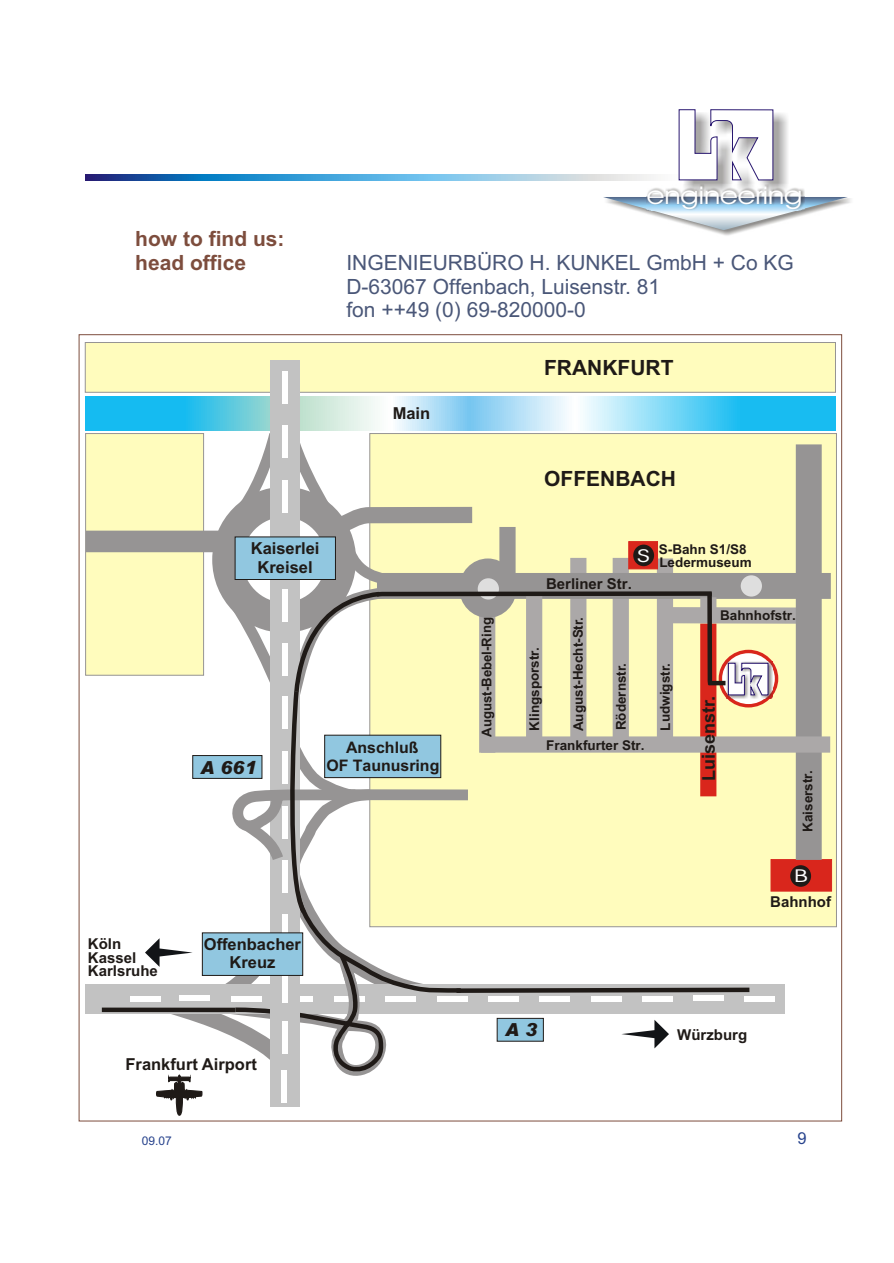
<style>
.page{position:relative;width:894px;height:1263px;background:#fff}
.page>*{position:absolute;margin:0;border:0;box-sizing:border-box;transform-origin:0 0}
.t1{font:24.6px "Avant Garde Bk BT";color:#fff;scale:1.18 1}
.t2{font:21px/23.4px "Arial";color:#4a5778}
.t3{font:700 21px/23.4px "Arial";color:#7d4d3d}
.t4{font:700 21px "Arial";color:#1f1a17}
.t5{font:700 18px "Arial";color:#1f1a17}
.t6{font:italic 900 18px "Arial";color:#1f1a17}
.t7{font:17.85px "Avant Garde Bk BT";color:#fff;scale:1.55 1}
.t8{font:700 16.5px/18.5px "Arial";color:#1f1a17;text-align:center}
.t9{font:16.5px "Arial";color:#26428c}
.t10{font:700 15.9px/17.7px "Arial";color:#1f1a17;text-align:center}
.t11{font:700 15px/13.2px "Arial";color:#1f1a17}
.t12{font:700 13.5px/12.9px "Arial";color:#1f1a17}
.t13{font:12px "Arial";color:#26428c}
</style>
<div class="page">
<svg style="left:85px;top:175px;width:569px;height:5px;background:#65a4d1"></svg>
<div style="left:85px;top:342px;width:751px;height:50px;background:#fffcbd;border:1px solid #969494"></div>
<svg style="left:85px;top:396px;width:751px;height:34px;background:#75d3f0"></svg>
<div style="left:85px;top:433px;width:119px;height:242px;background:#fffcbd;border:1px solid #969494"></div>
<div style="left:370px;top:433px;width:467px;height:494px;background:#fffcbd;border:1px solid #969494"></div>
<div style="left:771px;top:859px;width:61px;height:32px;background:#d9261c"></div>
<div style="left:86px;top:984px;width:699px;height:29px;background:#c2c2c2"></div>
<div style="left:130px;top:996px;width:30px;height:5px;background:#fff"></div>
<div style="left:744px;top:996px;width:31px;height:6px;background:#fff"></div>
<div style="left:660px;top:607px;width:137px;height:17px;background:#aba8a8"></div>
<div style="left:377px;top:573px;width:454px;height:26px;background:#969494"></div>
<div style="left:796px;top:444px;width:26px;height:416px;background:#969494"></div>
<div style="left:86px;top:531px;width:151px;height:21px;background:#969494"></div>
<hr style="left:102px;top:1008px;width:133px;height:4px;background:#1f1a17">
<div style="left:271px;top:361px;width:29px;height:746px;background:#c2c2c2"></div>
<div style="left:282px;top:372px;width:6px;height:32px;background:#fff"></div>
<div style="left:481px;top:736px;width:349px;height:17px;background:#aba8a8"></div>
<svg style="left:719px;top:650px;width:59px;height:57px"></svg>
<img style="left:769px;top:661px;width:3px;height:38px">
<svg style="left:136px;top:420px;width:633px;height:696px"></svg>
<div style="left:790px;top:865px;width:21px;height:22px;background:#1f1a17;border-radius:50%"></div>
<img style="left:684px;top:113px;width:104px;height:71px">
<svg style="left:678px;top:109px;width:96px;height:72px"></svg>
<svg style="left:603px;top:197px;width:245px;height:33px"></svg>
<img style="left:647px;top:184px;width:157px;height:26px">
<h2 class="t3" style="left:135px;top:229px;width:151px">how to find us: head office</h2>
<h1 class="t1" style="left:647px;top:186px;width:133px">engineering</h1>
<h2 class="t2" style="left:346px;top:253px;width:449px">INGENIEURBÜRO H. KUNKEL GmbH + Co KG<br>D-63067 Offenbach, Luisenstr. 81<br>fon ++49 (0) 69-820000-0</h2>
<p class="t8" style="left:393px;top:406px;width:39px">Main</p>
<h2 class="t4" style="left:544px;top:360px;width:131px">FRANKFURT</h2>
<h2 class="t4" style="left:544px;top:471px;width:133px">OFFENBACH</h2>
<p class="t8" style="left:251px;top:541px;width:70px">Kaiserlei<br>Kreisel</p>
<h3 class="t6" style="left:201px;top:761px;width:58px">A 661</h3>
<p class="t10" style="left:326px;top:740px;width:114px">Anschluß<br>OF Taunusring</p>
<p class="t11" style="left:88px;top:939px;width:72px">Köln<br>Kassel<br>Karlsruhe</p>
<p class="t8" style="left:204px;top:937px;width:99px">Offenbacher<br>Kreuz</p>
<p class="t8" style="left:126px;top:1056px;width:133px">Frankfurt Airport</p>
<p class="t12" style="left:481px;top:737px;width:121px;rotate:-90deg">August B- ebel R- ni g</p>
<h3 class="t7" style="left:637px;top:548px;width:10px">S</h3>
<p class="t12" style="left:659px;top:544px;width:94px">S-Bahn S1/S8<br>Ledermuseum</p>
<p class="t11" style="left:546px;top:578px;width:87px">Berliner Str.</p>
<p class="t12" style="left:529px;top:731px;width:85px;rotate:-90deg">Kl ni gsporstr.</p>
<p class="t12" style="left:573px;top:731px;width:116px;rotate:-90deg">August H- echt S- tr.</p>
<p class="t12" style="left:616px;top:730px;width:69px;rotate:-90deg">Rödernstr.</p>
<p class="t12" style="left:660px;top:731px;width:69px;rotate:-90deg">Ludw gi str.</p>
<p class="t12" style="left:546px;top:740px;width:100px">Frankfurter Str.</p>
<p class="t12" style="left:720px;top:610px;width:77px">Bahnhofstr.</p>
<h3 class="t5" style="left:702px;top:781px;width:87px;rotate:-90deg">Lu si enstr.</h3>
<p class="t12" style="left:802px;top:832px;width:63px;rotate:-90deg">Ka si erstr.</p>
<h3 class="t7" style="left:794px;top:869px;width:11px">B</h3>
<p class="t11" style="left:770px;top:896px;width:62px">Bahnhof</p>
<h3 class="t6" style="left:505px;top:1023px;width:34px">A 3</h3>
<p class="t11" style="left:677px;top:1029px;width:71px">Würzburg</p>
<p class="t13" style="left:142px;top:1136px;width:32px">09.07</p>
<p class="t9" style="left:798px;top:1132px;width:11px">9</p>
</div>
